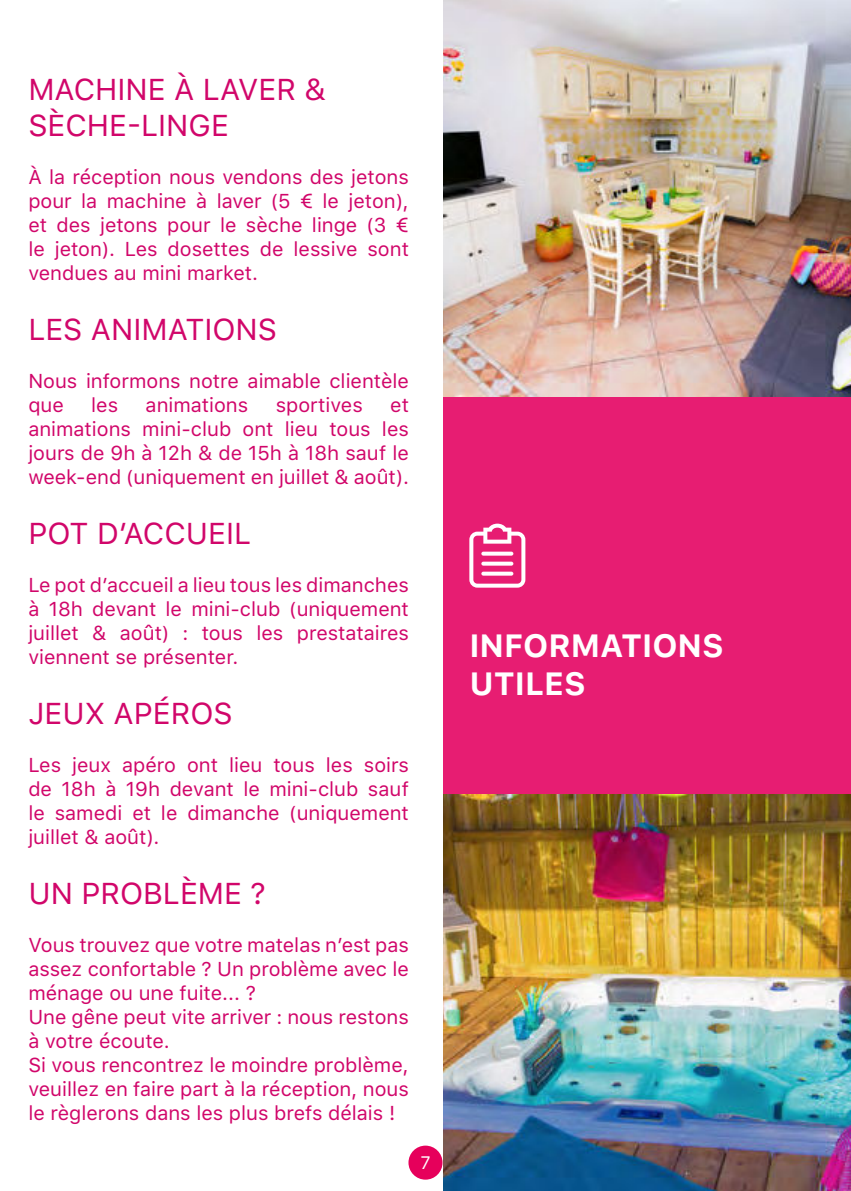
<style>
.page{position:relative;width:851px;height:1191px;background:#fff}
.page>*{position:absolute;margin:0;border:0;box-sizing:border-box;transform-origin:0 0}
.t1{font:700 32px/38.4px "SFUI Text";color:#fff}
.t2{font:30px/36px "SFUI Text";color:#d1066a}
.t3{font:20px/24px "SFUI Text";color:#d1066a;text-align:justify}
.t4{font:18px "SFUI Text";color:#fff}
</style>
<div class="page">
<div style="left:408px;top:1145px;width:34px;height:34px;background:#e6005b;border-radius:50%"></div>
<img style="left:443px;top:0;width:407px;height:397px">
<div style="left:443px;top:398px;width:407px;height:396px;background:#e71d72"></div>
<img style="left:443px;top:794px;width:407px;height:397px">
<svg style="left:469px;top:523px;width:56px;height:64px"></svg>
<h2 class="t2" style="left:28px;top:71px;width:299px">MACHINE À LAVER &amp;<br>SÈCHE-LINGE</h2>
<p class="t3" style="left:28px;top:164px;width:382px">À la réception nous vendons des jetons pour la machine à laver (5 € le jeton), et des jetons pour le sèche linge (3 € le jeton). Les dosettes de lessive sont vendues au mini market.</p>
<h2 class="t2" style="left:28px;top:311px;width:250px">LES ANIMATIONS</h2>
<p class="t3" style="left:28px;top:368px;width:382px">Nous informons notre aimable clientèle que</p>
<p class="t3" style="left:91px;top:392px;width:28px">les</p>
<p class="t3" style="left:146px;top:392px;width:104px">animations</p>
<p class="t3" style="left:276px;top:392px;width:89px">sportives</p>
<p class="t3" style="left:28px;top:392px;width:382px;text-indent:362px">et animations mini-club ont lieu tous les jours de 9h à 12h &amp; de 15h à 18h sauf le week-end (uniquement en juillet &amp; août).</p>
<h2 class="t2" style="left:28px;top:515px;width:224px">POT D’ACCUEIL</h2>
<p class="t3" style="left:28px;top:572px;width:382px">Le pot d’accueil a lieu tous les dimanches à 18h devant le mini-club (uniquement juillet &amp; août) : tous les prestataires viennent se présenter.</p>
<h2 class="t2" style="left:28px;top:695px;width:206px">JEUX APÉROS</h2>
<p class="t3" style="left:28px;top:752px;width:382px">Les jeux apéro ont lieu tous les soirs de 18h à 19h devant le mini-club sauf le samedi et le dimanche (uniquement juillet &amp; août).</p>
<h2 class="t2" style="left:28px;top:875px;width:239px">UN PROBLÈME ?</h2>
<p class="t3" style="left:28px;top:932px;width:382px;text-align:left">Vous trouvez que votre matelas n’est pas assez confortable ? Un problème avec le ménage ou une fuite... ?<br>Une gêne peut vite arriver : nous restons à votre écoute.<br>Si vous rencontrez le moindre problème, veuillez en faire part à la réception, nous le règlerons dans les plus brefs délais !</p>
<p class="t4" style="left:420px;top:1152px;width:12px">7</p>
<h1 class="t1" style="left:469px;top:626px;width:256px">INFORMATIONS<br>UTILES</h1>
</div>
